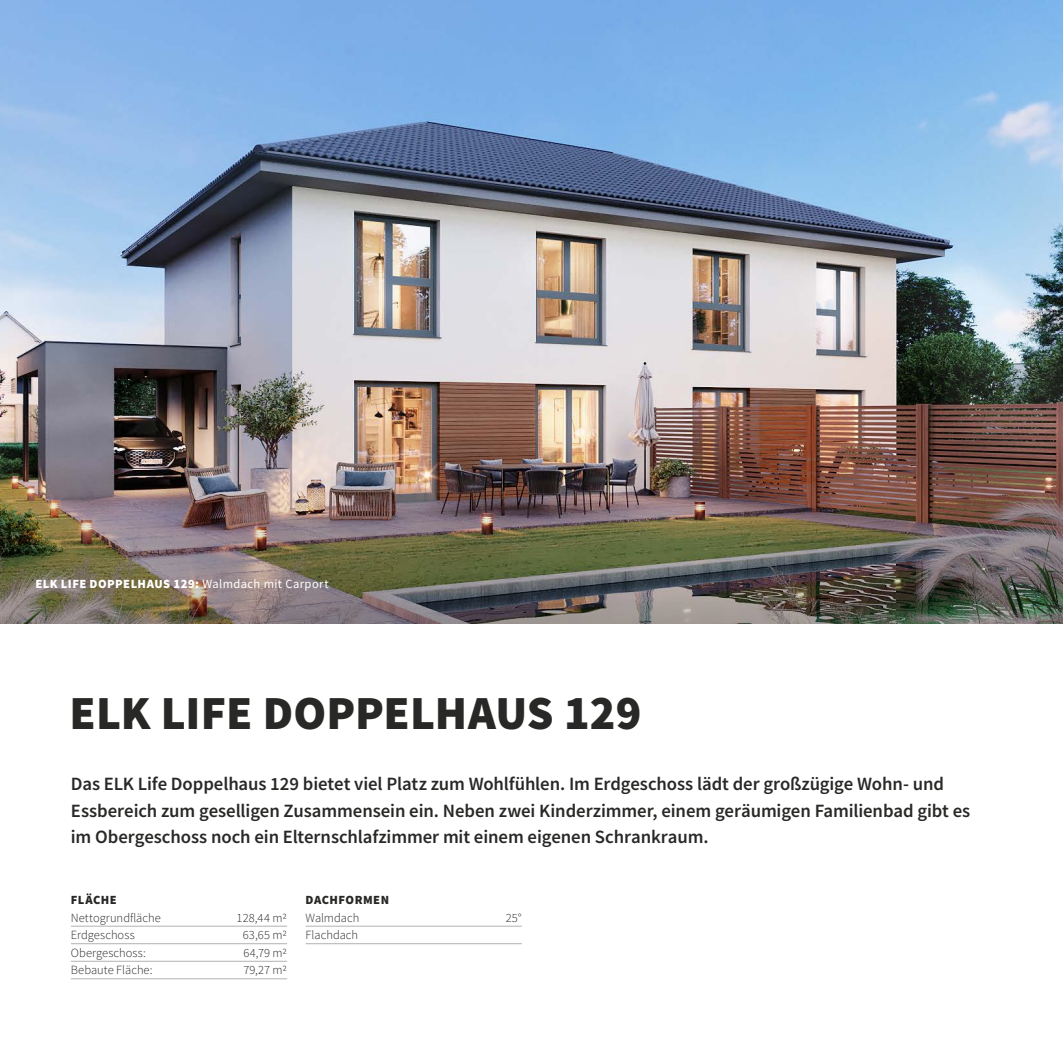
<style>
.page{position:relative;width:1063px;height:1063px;background:#fff}
.page>*{position:absolute;margin:0;border:0;box-sizing:border-box;transform-origin:0 0}
.t1{font:900 47.5px "Source Sans Pro";color:#282827}
.t2{font:600 18.75px/26.4px "Source Sans Pro";letter-spacing:-.005em;color:#282827}
.t3{font:300 12.5px "Source Sans Pro";letter-spacing:.005em;color:#282827}
.t4{font:900 12.5px "Source Sans Pro";letter-spacing:.035em;color:#fff}
.t5{font:900 12.5px "Source Sans Pro";letter-spacing:.04em;color:#282827}
.s1{font-weight:400}
</style>
<div class="page">
<img style="left:0;top:0;width:1063px;height:464px">
<hr style="left:71px;top:926px;width:216px;height:1px;background:#b3b2b2">
<hr style="left:71px;top:943px;width:216px;height:1px;background:#b3b2b2">
<hr style="left:71px;top:961px;width:216px;height:1px;background:#b3b2b2">
<hr style="left:71px;top:979px;width:216px;height:1px;background:#b3b2b2">
<img style="left:0;top:464px;width:1063px;height:160px">
<hr style="left:306px;top:926px;width:216px;height:1px;background:#b3b2b2">
<hr style="left:306px;top:943px;width:216px;height:1px;background:#b3b2b2">
<p class="t4" style="left:35px;top:576px;width:295px">ELK LIFE DOPPELHAUS 129: <span class="s1">Walmdach mit Carport</span></p>
<h1 class="t1" style="left:69px;top:680px;width:573px">ELK LIFE DOPPELHAUS 129</h1>
<p class="t2" style="left:71px;top:771px;width:901px">Das ELK Life Doppelhaus 129 bietet viel Platz zum Wohlfühlen. Im Erdgeschoss lädt der großzügige Wohn- und<br>Essbereich zum geselligen Zusammensein ein. Neben zwei Kinderzimmer, einem geräumigen Familienbad gibt es im Obergeschoss noch ein Elternschlafzimmer mit einem eigenen Schrankraum.</p>
<p class="t5" style="left:71px;top:891px;width:48px">FLÄCHE</p>
<p class="t3" style="left:71px;top:910px;width:91px">Nettogrundfläche</p>
<p class="t3" style="left:237px;top:910px;width:52px">128,44 m2</p>
<p class="t3" style="left:71px;top:928px;width:65px">Erdgeschoss</p>
<p class="t3" style="left:243px;top:928px;width:46px">63,65 m2</p>
<p class="t3" style="left:71px;top:945px;width:76px">Obergeschoss:</p>
<p class="t3" style="left:243px;top:945px;width:45px">64,79 m2</p>
<p class="t3" style="left:71px;top:963px;width:83px">Bebaute Fläche:</p>
<p class="t3" style="left:243px;top:963px;width:45px">79,27 m2</p>
<p class="t5" style="left:306px;top:891px;width:85px">DACHFORMEN</p>
<p class="t3" style="left:306px;top:910px;width:55px">Walmdach</p>
<p class="t3" style="left:506px;top:910px;width:18px">25°</p>
<p class="t3" style="left:306px;top:928px;width:54px">Flachdach</p>
</div>
